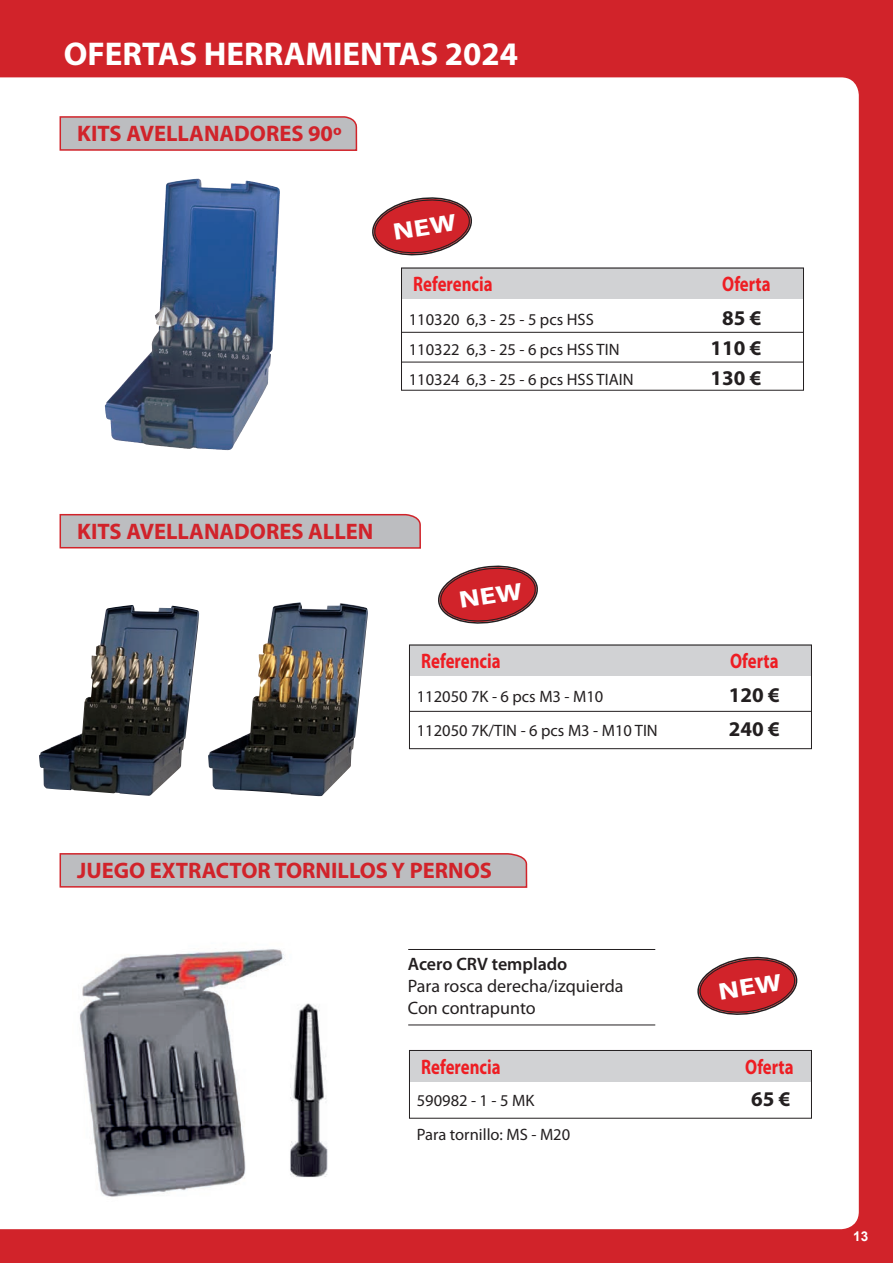
<style>
.page{position:relative;width:893px;height:1263px;background:#d1232a}
.page>*{position:absolute;margin:0;border:0;box-sizing:border-box;transform-origin:0 0}
.t1{font:700 33px "Myriad Pro";color:#fff}
.t2{font:700 22.5px "Myriad Pro";color:#d1232a}
.t3{font:700 21px "Myriad Pro";color:#ee1d23;scale:.8 1}
.t4{font:700 21px "Myriad Pro";color:#231f20}
.t5{font:18px/21.6px "Myriad Pro";color:#231f20}
.t6{font:600 18px "Myriad Pro";color:#231f20}
.t7{font:16.5px "Myriad Pro";color:#231f20}
.t8{font:700 13.5px "Arial";color:#fff}
</style>
<div class="page">
<div style="left:0;top:77px;width:859px;height:1152px;background:#fff"></div>
<div style="left:401px;top:268px;width:403px;height:31px;background:#d1d2d4"></div>
<div style="left:409px;top:645px;width:403px;height:31px;background:#d1d2d4"></div>
<div style="left:409px;top:1050px;width:403px;height:31px;background:#d1d2d4"></div>
<hr style="left:409px;top:711px;width:403px;height:1px;background:#231f20">
<img style="left:39px;top:605px;width:20px;height:191px">
<img style="left:72px;top:932px;width:220px;height:273px">
<hr style="left:401px;top:332px;width:403px;height:1px;background:#231f20">
<hr style="left:401px;top:362px;width:403px;height:1px;background:#231f20">
<svg style="left:59px;top:77px;width:363px;height:229px;background:#d2d7e1"></svg>
<svg style="left:59px;top:306px;width:469px;height:582px;background:#cdcdd0"></svg>
<img style="left:281px;top:993px;width:55px;height:204px">
<hr style="left:408px;top:1025px;width:247px;height:1px;background:#231f20">
<hr style="left:408px;top:949px;width:247px;height:1px;background:#231f20">
<div style="left:409px;top:645px;width:403px;height:104px;border:1px solid #231f20"></div>
<div style="left:409px;top:1050px;width:403px;height:68px;border:1px solid #231f20"></div>
<svg style="left:371px;top:195px;width:102px;height:63px"></svg>
<svg style="left:437px;top:563px;width:102px;height:63px"></svg>
<svg style="left:696px;top:954px;width:103px;height:63px"></svg>
<h1 class="t1" style="left:64px;top:33px;width:456px">OFERTAS HERRAMIENTAS 2024</h1>
<h2 class="t2" style="left:77px;top:119px;width:266px">KITS AVELLANADORES 90º</h2>
<p class="t3" style="left:413px;top:271px;width:101px">Referencia</p>
<p class="t3" style="left:722px;top:271px;width:62px">Oferta</p>
<p class="t7" style="left:409px;top:310px;width:186px">110320 6,3 - 25 - 5 pcs HSS</p>
<p class="t4" style="left:722px;top:304px;width:41px">85 €</p>
<p class="t7" style="left:409px;top:339px;width:212px">110322 6,3 - 25 - 6 pcs HSS TIN</p>
<p class="t4" style="left:710px;top:334px;width:52px">110 €</p>
<p class="t7" style="left:409px;top:369px;width:226px">110324 6,3 - 25 - 6 pcs HSS TIAIN</p>
<p class="t4" style="left:710px;top:364px;width:52px">130 €</p>
<h2 class="t2" style="left:77px;top:516px;width:298px">KITS AVELLANADORES ALLEN</h2>
<p class="t3" style="left:421px;top:647px;width:101px">Referencia</p>
<p class="t3" style="left:730px;top:647px;width:62px">Oferta</p>
<p class="t7" style="left:417px;top:686px;width:188px">112050 7K - 6 pcs M3 - M10</p>
<p class="t4" style="left:729px;top:681px;width:52px">120 €</p>
<p class="t7" style="left:417px;top:720px;width:242px">112050 7K/TIN - 6 pcs M3 - M10 TIN</p>
<p class="t4" style="left:729px;top:715px;width:52px">240 €</p>
<h2 class="t2" style="left:77px;top:856px;width:416px">JUEGO EXTRACTOR TORNILLOS Y PERNOS</h2>
<p class="t6" style="left:408px;top:953px;width:161px">Acero CRV templado</p>
<p class="t5" style="left:408px;top:975px;width:217px">Para rosca derecha/izquierda<br>Con contrapunto</p>
<p class="t3" style="left:421px;top:1053px;width:101px">Referencia</p>
<p class="t3" style="left:745px;top:1053px;width:62px">Oferta</p>
<p class="t7" style="left:417px;top:1090px;width:119px">590982 - 1 - 5 MK</p>
<p class="t4" style="left:751px;top:1085px;width:41px">65 €</p>
<p class="t7" style="left:417px;top:1124px;width:155px">Para tornillo: MS - M20</p>
<p class="t8" style="left:853px;top:1227px;width:17px">13</p>
</div>
